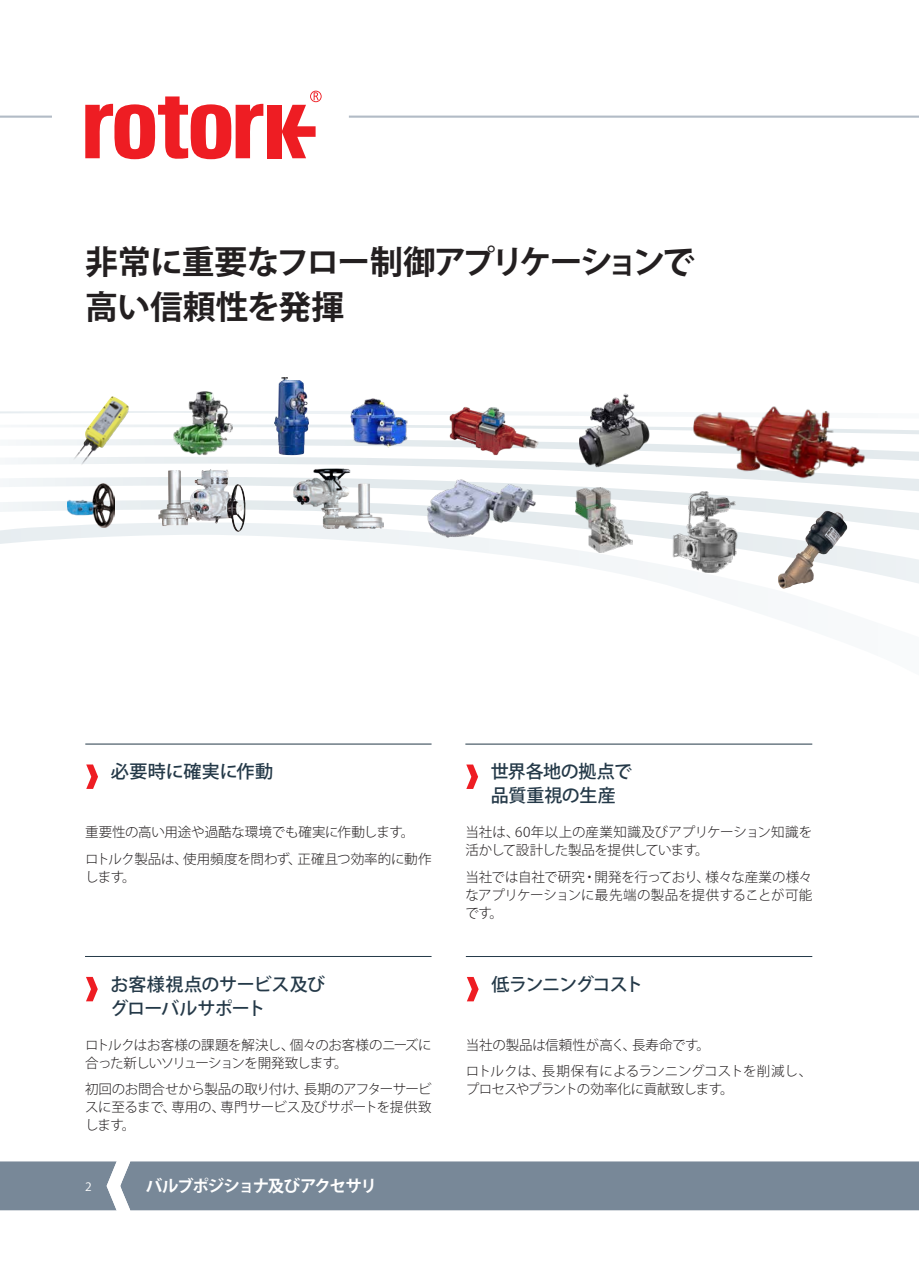
<style>
.page{position:relative;width:919px;height:1263px;background:#fff}
.page>*{position:absolute;margin:0;border:0;box-sizing:border-box;transform-origin:0 0}
.t1{font:700 32.85px/44.4px "Koz Go Pr 6 N";letter-spacing:-.04em;color:#231f20}
.t2{font:500 18px/24px "Koz Go Pro";letter-spacing:-.02em;color:#243948}
.t3{font:500 18px "Koz Go Pro";letter-spacing:.005em;color:#243948}
.t4{font:500 18px "Koz Go Pro";letter-spacing:-.065em;color:#243948}
.t5{font:700 16.5px "Koz Go Pr 6 N";letter-spacing:-.075em;color:#fff}
.t6{font:300 13.5px/18px "Koz Go Pro";letter-spacing:-.025em;color:#231f20}
.t7{font:300 13.5px "Koz Go Pro";letter-spacing:-.045em;color:#231f20}
.t8{font:11.4px "Koz Go Pr 6 N";color:#fff;scale:1.05 1}
</style>
<div class="page">
<div style="left:0;top:1161px;width:918px;height:49px;background:#788898"></div>
<hr style="left:349px;top:116px;width:569px;height:2px;background:#b2bbc6">
<hr style="left:0;top:116px;width:52px;height:2px;background:#b2bbc6">
<svg style="left:24px;top:439px;width:894px;height:18px"></svg>
<svg style="left:11px;top:457px;width:907px;height:20px"></svg>
<svg style="left:3px;top:477px;width:915px;height:23px"></svg>
<svg style="left:0;top:500px;width:918px;height:22px"></svg>
<svg style="left:0;top:411px;width:918px;height:20px"></svg>
<svg style="left:0;top:522px;width:918px;height:223px"></svg>
<div style="left:267px;top:105px;width:14px;height:53px;background:#ee1d23"></div>
<svg style="left:85px;top:96px;width:178px;height:63px"></svg>
<svg style="left:282px;top:91px;width:39px;height:67px"></svg>
<img style="left:575px;top:488px;width:58px;height:64px">
<img style="left:422px;top:478px;width:114px;height:62px">
<img style="left:672px;top:491px;width:66px;height:82px">
<img style="left:173px;top:391px;width:59px;height:67px">
<img style="left:273px;top:377px;width:36px;height:78px">
<img style="left:68px;top:396px;width:61px;height:72px">
<img style="left:350px;top:398px;width:57px;height:49px">
<img style="left:68px;top:483px;width:46px;height:44px">
<img style="left:448px;top:406px;width:90px;height:49px">
<img style="left:690px;top:406px;width:178px;height:78px">
<img style="left:579px;top:394px;width:70px;height:74px">
<img style="left:777px;top:511px;width:70px;height:78px">
<hr style="left:85px;top:744px;width:346px;height:1px;background:#243948">
<svg style="left:86px;top:764px;width:12px;height:25px"></svg>
<hr style="left:466px;top:956px;width:346px;height:1px;background:#243948">
<svg style="left:467px;top:977px;width:11px;height:24px"></svg>
<hr style="left:465px;top:744px;width:347px;height:1px;background:#243948">
<svg style="left:466px;top:764px;width:12px;height:25px"></svg>
<hr style="left:85px;top:956px;width:346px;height:1px;background:#243948">
<svg style="left:86px;top:977px;width:12px;height:24px"></svg>
<img style="left:158px;top:469px;width:88px;height:63px">
<img style="left:293px;top:468px;width:90px;height:61px">
<h1 class="t1" style="left:85px;top:241px;width:611px">非常に重要なフロー制御アプリケーションで高い信頼性を発揮</h1>
<h2 class="t3" style="left:111px;top:760px;width:164px">必要時に確実に作動</h2>
<p class="t6" style="left:85px;top:819px;width:348px;line-height:26.5px">重要性の高い用途や過酷な環境でも確実に作動します。<br>ロトルク製品は、使用頻度を問わず、正確且つ効率的に動作</p>
<p class="t6" style="left:85px;top:868px;width:52px">します。</p>
<h2 class="t2" style="left:110px;top:973px;width:216px">お客様視点のサービス及びグローバルサポート</h2>
<p class="t6" style="left:85px;top:1036px;width:348px">ロトルクはお客様の課題を解決し、個々のお客様のニーズに合った新しいソリューションを開発致します。</p>
<p class="t6" style="left:85px;top:1080px;width:348px;text-align:justify">初回のお問合せから製品の取り付け、長期のアフターサービスに至るまで、専用の、専門サービス及びサポートを提供致します。</p>
<p class="t8" style="left:85px;top:1180px;width:8px">2</p>
<p class="t5" style="left:146px;top:1177px;width:233px">バルブポジショナ及びアクセサリ</p>
<h2 class="t2" style="left:491px;top:761px;width:143px">世界各地の拠点で品質重視の生産</h2>
<p class="t6" style="left:465px;top:823px;width:348px">当社は、60年以上の産業知識及びアプリケーション知識を活かして設計した製品を提供しています。</p>
<p class="t6" style="left:465px;top:868px;width:348px;text-align:justify">当社では自社で研究・開発を行っており、様々な産業の様々なアプリケーションに最先端の製品を提供することが可能です。</p>
<h2 class="t4" style="left:491px;top:972px;width:153px">低ランニングコスト</h2>
<p class="t6" style="left:466px;top:1031px;width:348px;line-height:26.5px">当社の製品は信頼性が高く、長寿命です。<br>ロトルクは、長期保有によるランニングコストを削減し、</p>
<p class="t7" style="left:466px;top:1080px;width:269px">プロセスやプラントの効率化に貢献致します。</p>
</div>
